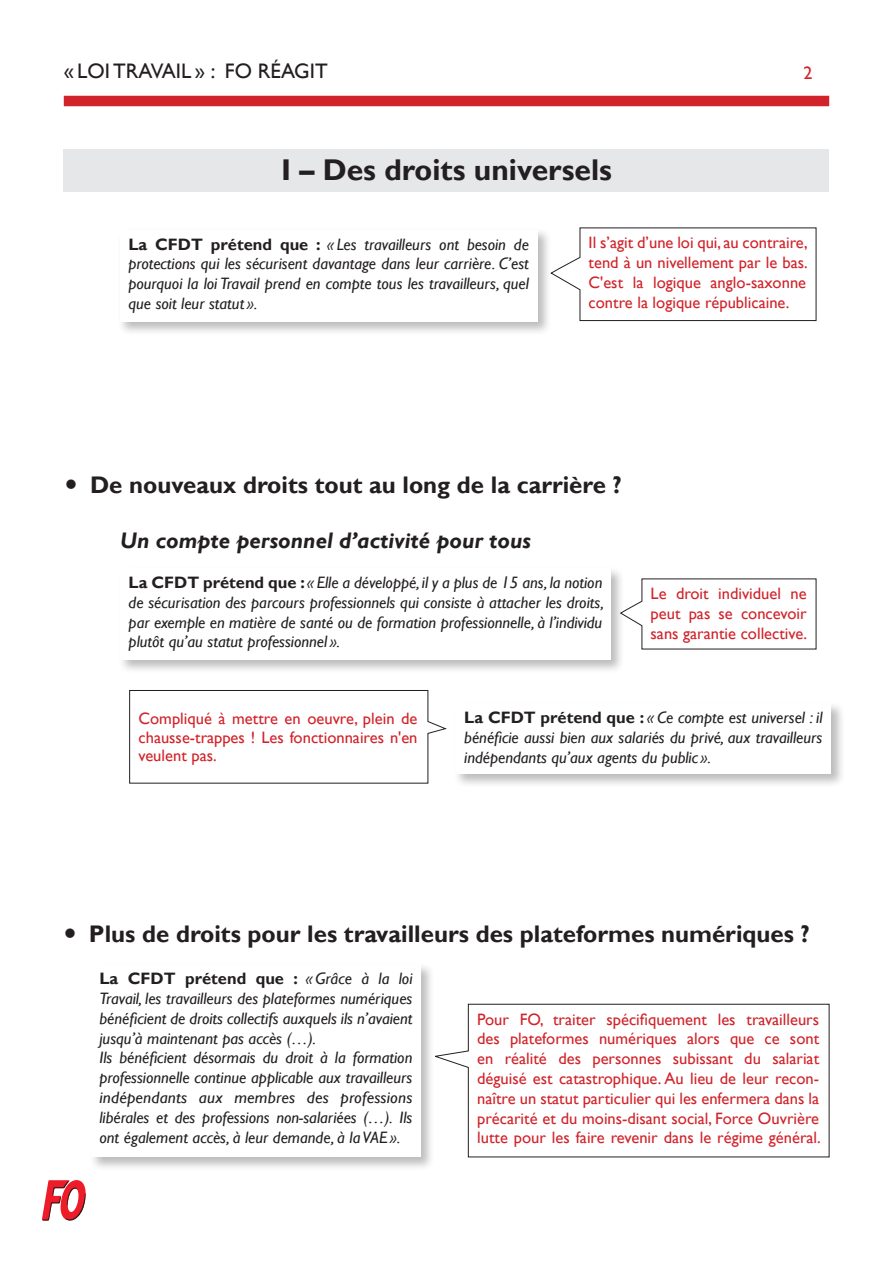
<style>
.page{position:relative;width:893px;height:1263px;background:#fff}
.page>*{position:absolute;margin:0;border:0;box-sizing:border-box;transform-origin:0 0}
.t1{font:700 30px "Gill Sans";color:#231f20}
.SOUS_TITRE{font:700 24px "Gill Sans";color:#231f20}
.t2{font:italic 700 22.5px "Gill Sans";color:#231f20}
.t3{font:21px "Gill Sans";color:#231f20}
.t4{font:18px "Gill Sans";color:#d1232a}
.argumentaire_CFDT{font:italic 16.5px/19.8px "Gill Sans";color:#231f20;text-align:justify}
.bulle_fo{font:16.5px/19.8px "Gill Sans";color:#d1232a}
.s1{font-weight:700;font-style:normal}
</style>
<div class="page">
<div style="left:64px;top:96px;width:765px;height:10px;background:#d1232a"></div>
<svg style="left:42px;top:1180px;width:44px;height:41px"></svg>
<div style="left:64px;top:149px;width:765px;height:42px;background:#e6e7e9"></div>
<div style="left:118px;top:227px;width:434px;height:109px;background:#231f20;opacity:.3"></div>
<div style="left:120px;top:230px;width:417px;height:91px;background:#fff"></div>
<div style="left:118px;top:566px;width:507px;height:108px;background:#231f20;opacity:.3"></div>
<div style="left:120px;top:568px;width:491px;height:92px;background:#fff"></div>
<div style="left:89px;top:962px;width:346px;height:209px;background:#231f20;opacity:.3"></div>
<div style="left:91px;top:964px;width:330px;height:193px;background:#fff"></div>
<div style="left:454px;top:701px;width:391px;height:88px;background:#231f20;opacity:.3"></div>
<div style="left:456px;top:703px;width:375px;height:71px;background:#fff"></div>
<svg style="left:129px;top:690px;width:318px;height:94px"></svg>
<svg style="left:432px;top:1003px;width:398px;height:155px"></svg>
<svg style="left:550px;top:227px;width:267px;height:94px"></svg>
<svg style="left:620px;top:578px;width:197px;height:72px"></svg>
<p class="t3" style="left:64px;top:59px;width:265px">« LOI TRAVAIL » : FO RÉAGIT</p>
<p class="t4" style="left:803px;top:63px;width:10px">2</p>
<p class="t1" style="left:281px;top:152px;width:332px">I – Des droits universels</p>
<p class="argumentaire_CFDT" style="left:128px;top:234px;width:402px"><span class="s1">La CFDT prétend que :</span> « Les travailleurs ont besoin de protections qui les sécurisent davantage dans leur carrière. C’est pourquoi la loi Travail prend en compte tous les travailleurs, quel que soit leur statut ».</p>
<p class="bulle_fo" style="left:589px;top:233px;width:221px">Il s’agit d’une loi qui, au contraire, tend à un nivellement par le bas.</p>
<p class="bulle_fo" style="left:589px;top:273px;width:219px">C'est la logique anglo-saxonne contre la logique républicaine.</p>
<p class="SOUS_TITRE" style="left:90px;top:470px;width:533px">De nouveaux droits tout au long de la carrière ?</p>
<p class="t2" style="left:120px;top:528px;width:412px">Un compte personnel d’activité pour tous</p>
<p class="argumentaire_CFDT" style="left:129px;top:573px;width:477px"><span class="s1">La CFDT prétend que :</span> « Elle a développé, il y a plus de 15 ans, la notion de sécurisation des parcours professionnels qui consiste à attacher les droits, par exemple en matière de santé ou de formation professionnelle, à l’individu plutôt qu’au statut professionnel ».</p>
<p class="bulle_fo" style="left:651px;top:584px;width:158px;text-align:justify">Le droit individuel ne peut pas se concevoir sans garantie collective.</p>
<p class="bulle_fo" style="left:139px;top:708px;width:281px">Compliqué à mettre en oeuvre, plein de chausse-trappes ! Les fonctionnaires n'en</p>
<p class="bulle_fo" style="left:139px;top:746px;width:80px">veulent pas.</p>
<p class="argumentaire_CFDT" style="left:464px;top:708px;width:360px"><span class="s1">La CFDT prétend que :</span> « Ce compte est universel : il bénéficie aussi bien aux salariés du privé, aux travailleurs indépendants qu’aux agents du public ».</p>
<p class="SOUS_TITRE" style="left:89px;top:919px;width:722px">Plus de droits pour les travailleurs des plateformes numériques ?</p>
<p class="argumentaire_CFDT" style="left:99px;top:969px;width:314px"><span class="s1">La CFDT prétend que :</span> « Grâce à la loi Travail, les travailleurs des plateformes numériques bénéficient de droits collectifs auxquels ils n’avaient jusqu’à maintenant pas accès (…).</p>
<p class="argumentaire_CFDT" style="left:99px;top:1048px;width:314px">Ils bénéficient désormais du droit à la formation professionnelle continue applicable aux travailleurs indépendants aux membres des professions libérales et des professions non-salariées (…). Ils ont également accès, à leur demande, à la VAE ».</p>
<p class="bulle_fo" style="left:477px;top:1009px;width:345px;text-align:justify">Pour FO, traiter spécifiquement les travailleurs des plateformes numériques alors que ce sont en réalité des personnes subissant du salariat déguisé est catastrophique. Au lieu de leur recon&shy;naître un statut particulier qui les enfermera dans la précarité et du moins-disant social, Force Ouvrière lutte pour les faire revenir dans le régime général.</p>
</div>
